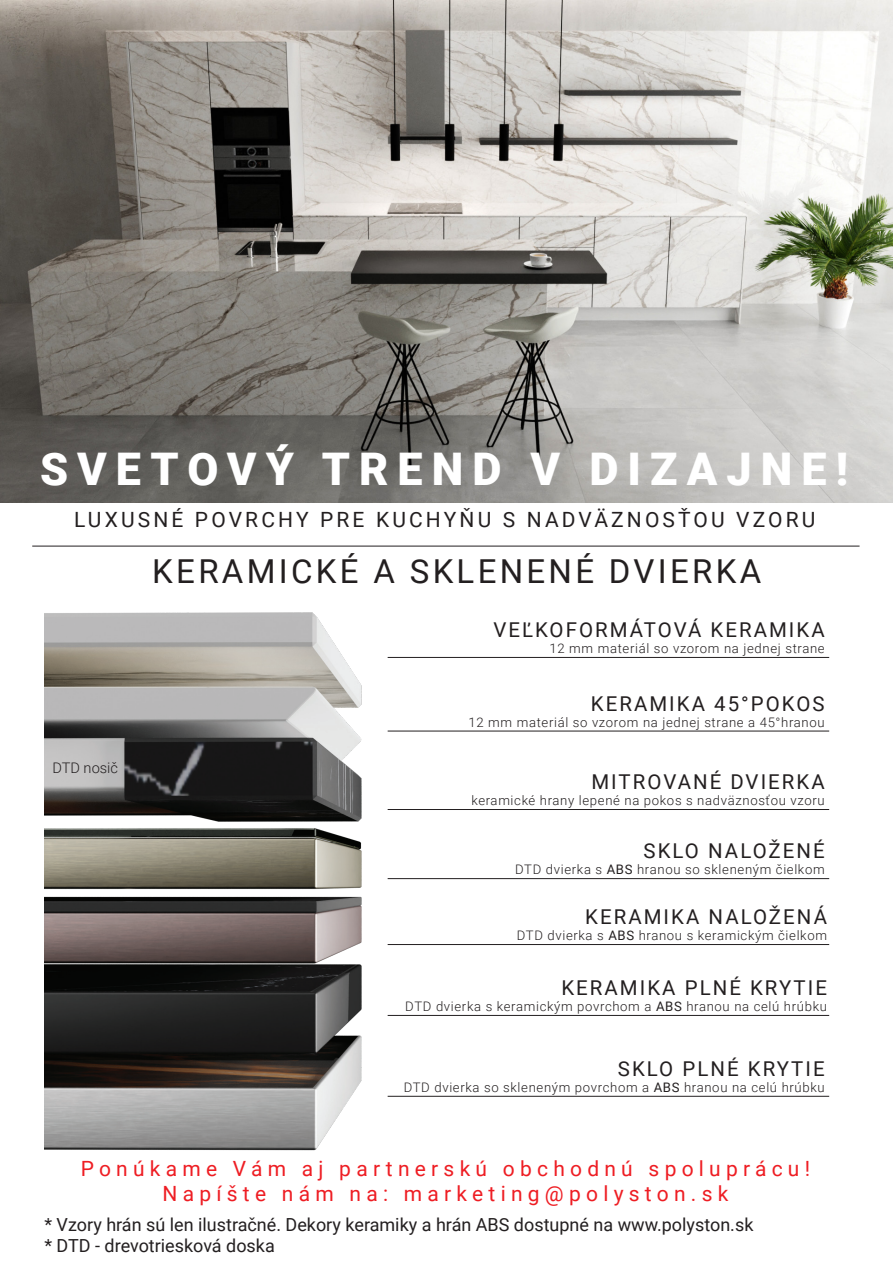
<style>
.page{position:relative;width:893px;height:1263px;background:#fff}
.page>*{position:absolute;margin:0;border:0;box-sizing:border-box;transform-origin:0 0}
.t1{font:900 45px "Roboto";letter-spacing:.2em;color:#fff}
.t2{font:33px "Roboto";letter-spacing:.1em;color:#231f20}
.t3{font:21px/25.5px "Roboto";letter-spacing:.25em;color:#ee1d23;text-align:center}
.t4{font:21px "Roboto";letter-spacing:.15em;color:#231f20}
.t5{font:20.4px "Roboto";letter-spacing:.1em;color:#231f20}
.t6{font:18px/21px "Roboto";color:#231f20}
.t7{font:300 14.55px "Roboto";color:#231f20}
.t8{font:300 13.2px "Roboto";letter-spacing:.05em;color:#231f20}
.s1{font-weight:400}
</style>
<div class="page">
<hr style="left:388px;top:944px;width:441px;height:1px;background:#231f20">
<img style="left:45px;top:612px;width:585px;height:539px">
<img style="left:0;top:0;width:893px;height:502px">
<hr style="left:32px;top:546px;width:827px;height:1px;background:#231f20">
<hr style="left:388px;top:657px;width:441px;height:1px;background:#231f20">
<hr style="left:388px;top:731px;width:441px;height:1px;background:#231f20">
<hr style="left:388px;top:809px;width:441px;height:1px;background:#231f20">
<hr style="left:388px;top:878px;width:441px;height:1px;background:#231f20">
<hr style="left:388px;top:1015px;width:441px;height:1px;background:#231f20">
<hr style="left:388px;top:1096px;width:441px;height:1px;background:#231f20">
<h1 class="t1" style="left:40px;top:437px;width:810px">SVETOVÝ TREND V DIZAJNE!</h1>
<h3 class="t4" style="left:74px;top:504px;width:743px">LUXUSNÉ POVRCHY PRE KUCHYŇU S NADVÄZNOSŤOU VZORU</h3>
<h2 class="t2" style="left:152px;top:548px;width:610px">KERAMICKÉ A SKLENENÉ DVIERKA</h2>
<h3 class="t5" style="left:493px;top:616px;width:333px">VEĽKOFORMÁTOVÁ KERAMIKA</h3>
<p class="t8" style="left:550px;top:639px;width:277px">12 mm materiál so vzorom na jednej strane</p>
<p class="t7" style="left:52px;top:757px;width:67px">DTD nosič</p>
<h3 class="t5" style="left:591px;top:689px;width:235px">KERAMIKA 45°POKOS</h3>
<p class="t8" style="left:469px;top:713px;width:358px">12 mm materiál so vzorom na jednej strane a 45°hranou</p>
<h3 class="t5" style="left:591px;top:768px;width:235px">MITROVANÉ DVIERKA</h3>
<p class="t8" style="left:471px;top:791px;width:355px">keramické hrany lepené na pokos s nadväznosťou vzoru</p>
<h3 class="t5" style="left:644px;top:837px;width:183px">SKLO NALOŽENÉ</h3>
<p class="t8" style="left:515px;top:860px;width:311px">DTD dvierka s <span class="s1">ABS</span> hranou so skleneným čielkom</p>
<h3 class="t5" style="left:585px;top:903px;width:243px">KERAMIKA NALOŽENÁ</h3>
<p class="t8" style="left:517px;top:926px;width:312px">DTD dvierka s <span class="s1">ABS</span> hranou s keramickým čielkom</p>
<h3 class="t5" style="left:561px;top:974px;width:267px">KERAMIKA PLNÉ KRYTIE</h3>
<p class="t8" style="left:405px;top:997px;width:423px">DTD dvierka s keramickým povrchom a <span class="s1">ABS</span> hranou na celú hrúbku</p>
<h3 class="t5" style="left:618px;top:1054px;width:208px">SKLO PLNÉ KRYTIE</h3>
<p class="t8" style="left:404px;top:1078px;width:422px">DTD dvierka so skleneným povrchom a <span class="s1">ABS</span> hranou na celú hrúbku</p>
<h3 class="t3" style="left:81px;top:1155px;width:731px">Ponúkame Vám aj partnerskú obchodnú spoluprácu!<br>Napíšte nám na: marketing@polyston.sk</h3>
<h3 class="t6" style="left:44px;top:1214px;width:711px">* Vzory hrán sú len ilustračné. Dekory keramiky a hrán ABS dostupné na www.polyston.sk * DTD - drevotriesková doska</h3>
</div>
